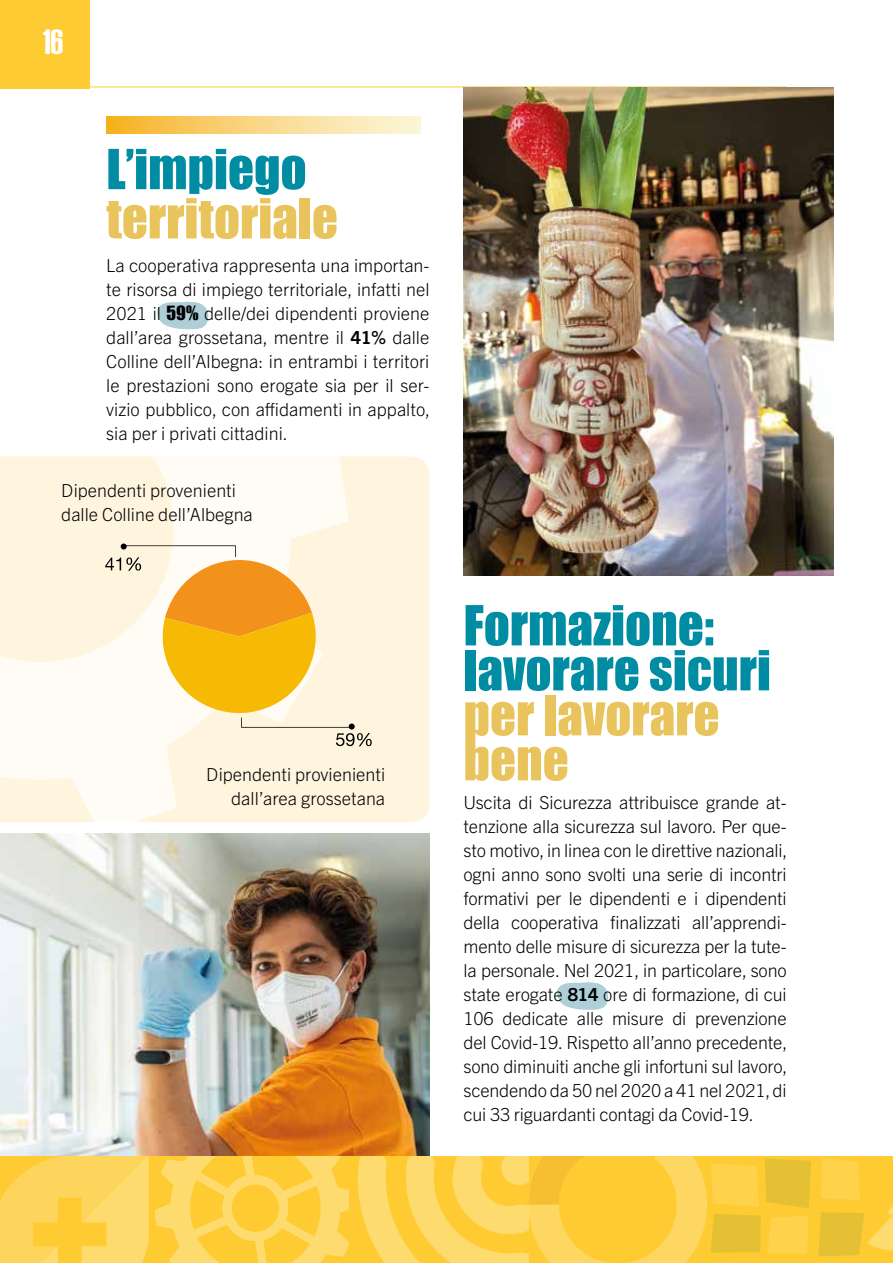
<style>
.page{position:relative;width:893px;height:1263px;background:#fff}
.page>*{position:absolute;margin:0;border:0;box-sizing:border-box;transform-origin:0 0}
.t1{font:51px/45px "Impact";color:#008da4}
.t2{font:51px/45px "Impact";color:#e9c45d}
.t3{font:36px "Establo";color:#fff}
.t4{font:300 18px/24px "Trade Gothic Next LT Pro";color:#000;text-align:justify}
.s1{font-family:"Impact";font-weight:400}
.s2{font-weight:700}
</style>
<div class="page">
<div style="left:0;top:1156px;width:893px;height:107px;background:#fecc32"></div>
<svg style="left:0;top:1155px;width:149px;height:108px"></svg>
<svg style="left:155px;top:1156px;width:193px;height:107px"></svg>
<svg style="left:358px;top:1156px;width:453px;height:107px"></svg>
<svg style="left:818px;top:1158px;width:75px;height:99px"></svg>
<hr style="left:89px;top:87px;width:698px;height:1px;background:#fecc32">
<div style="left:0;top:0;width:89px;height:88px;background:#fecc32"></div>
<svg style="left:557px;top:982px;width:52px;height:28px"></svg>
<svg style="left:157px;top:301px;width:52px;height:28px"></svg>
<div style="left:349px;top:456px;width:80px;height:366px;background:#fff5de"></div>
<svg style="left:0;top:456px;width:349px;height:366px;fill:#fff5de"></svg>
<svg style="left:105px;top:543px;width:267px;height:203px"></svg>
<img style="left:463px;top:87px;width:370px;height:488px">
<img style="left:0;top:833px;width:429px;height:322px">
<div style="left:106px;top:116px;width:315px;height:17px;background:linear-gradient(to right,#f7b327,#fcfae4)"></div>
<h2 class="t3" style="left:43px;top:21px;width:22px">16</h2>
<h1 class="t1" style="left:106px;top:145px;width:202px">L’impiego</h1>
<h1 class="t2" style="left:106px;top:195px;width:233px">territoriale</h1>
<p class="t4" style="left:106px;top:252px;width:325px">La cooperativa rappresenta una importan&shy;te risorsa di impiego territoriale, infatti nel 2021 il <span class="s1">59%</span> delle/dei dipendenti proviene dall’area grossetana, mentre il <span class="s2">41%</span> dalle Colline dell’Albegna: in entrambi i territori le prestazioni sono erogate sia per il ser&shy;vizio pubblico, con affidamenti in appalto, sia per i privati cittadini.</p>
<p class="t4" style="left:61px;top:477px;width:193px">Dipendenti provenienti dalle Colline dell’Albegna</p>
<p class="t4" style="left:206px;top:761px;width:180px;text-align:right">Dipendenti provienienti dall’area grossetana</p>
<h1 class="t1" style="left:463px;top:601px;width:309px">Formazione: lavorare sicuri</h1>
<h1 class="t2" style="left:463px;top:691px;width:258px">per lavorare bene</h1>
<p class="t4" style="left:463px;top:789px;width:325px">Uscita di Sicurezza attribuisce grande at&shy;tenzione alla sicurezza sul lavoro. Per que&shy;sto motivo, in linea con le direttive nazionali, ogni anno sono svolti una serie di incontri formativi per le dipendenti e i dipendenti della cooperativa finalizzati all’apprendi&shy;mento delle misure di sicurezza per la tute&shy;la personale. Nel 2021, in particolare, sono state erogate <span class="s2">814</span> ore di formazione, di cui 106 dedicate alle misure di prevenzione del Covid-19. Rispetto all’anno precedente, sono diminuiti anche gli infortuni sul lavoro, scendendo da 50 nel 2020 a 41 nel 2021, di cui 33 riguardanti contagi da Covid-19.</p>
</div>
